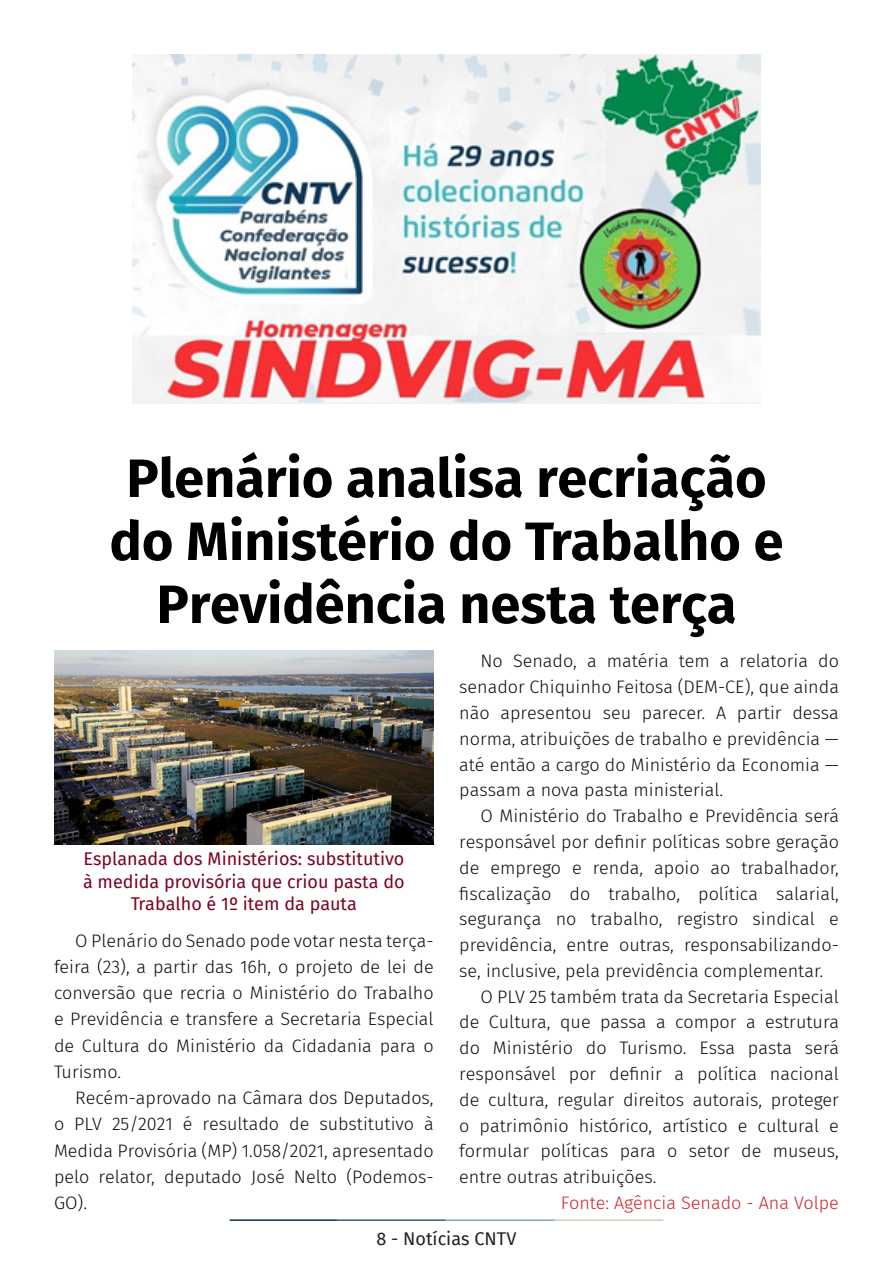
<style>
.page{position:relative;width:893px;height:1263px;background:#fff}
.page>*{position:absolute;margin:0;border:0;box-sizing:border-box;transform-origin:0 0}
.t1{font:700 54px/63px "Fira Sans";color:#000001;text-align:center}
.t2{font:300 18px/25.8px "Fira Sans";color:#080d0b;text-align:justify}
.t3{font:18px/22.5px "Fira Sans";color:#7e0220;text-align:center}
.t4{font:300 18px "Fira Sans";color:#d1232a}
.t5{font:18px "Fira Sans";color:#231f20}
</style>
<div class="page">
<hr style="left:230px;top:1219px;width:107px;height:2px;background:#0e323f">
<hr style="left:337px;top:1219px;width:109px;height:2px;background:#3a5f6d">
<hr style="left:446px;top:1219px;width:109px;height:2px;background:#87a59a">
<hr style="left:555px;top:1219px;width:108px;height:2px;background:#c6d5b7">
<img style="left:132px;top:54px;width:629px;height:350px">
<img style="left:54px;top:651px;width:380px;height:193px">
<p class="t1" style="left:109px;top:443px;width:676px">Plenário analisa recriação do Ministério do Trabalho e<br>Previdência nesta terça</p>
<p class="t3" style="left:83px;top:847px;width:323px">Esplanada dos Ministérios: substitutivo à medida provisória que criou pasta do<br>Trabalho é 1º item da pauta</p>
<p class="t2" style="left:54px;top:927px;width:381px;line-height:26.2px;text-indent:21px">O Plenário do Senado pode votar nesta terça&shy;feira (23), a partir das 16h, o projeto de lei de conversão que recria o Ministério do Trabalho e Previdência e transfere a Secretaria Especial de Cultura do Ministério da Cidadania para o Turismo.</p>
<p class="t2" style="left:54px;top:1084px;width:381px;line-height:26.2px;text-indent:21px">Recém-aprovado na Câmara dos Deputados, o PLV 25/2021 é resultado de substitutivo à Medida Provisória (MP) 1.058/2021, apresentado pelo relator, deputado José Nelto (Podemos-GO).</p>
<p class="t2" style="left:459px;top:648px;width:381px;text-indent:21px">No Senado, a matéria tem a relatoria do senador Chiquinho Feitosa (DEM-CE), que ainda não apresentou seu parecer. A partir dessa norma, atribuições de trabalho e previdência — até então a cargo do Ministério da Economia — passam a nova pasta ministerial.</p>
<p class="t2" style="left:459px;top:803px;width:381px;text-indent:21px">O Ministério do Trabalho e Previdência será responsável por definir políticas sobre geração de emprego e renda, apoio ao trabalhador, fiscalização do trabalho, política salarial, segurança no trabalho, registro sindical e previdência, entre outras, responsabilizando&shy;se, inclusive, pela previdência complementar.</p>
<p class="t2" style="left:459px;top:983px;width:381px;text-indent:21px">O PLV 25 também trata da Secretaria Especial de Cultura, que passa a compor a estrutura do Ministério do Turismo. Essa pasta será responsável por definir a política nacional de cultura, regular direitos autorais, proteger o patrimônio histórico, artístico e cultural e formular políticas para o setor de museus, entre outras atribuições.</p>
<p class="t4" style="left:561px;top:1190px;width:280px">Fonte: Agência Senado - Ana Volpe</p>
<p class="t5" style="left:377px;top:1225px;width:141px">8 - Notícias CNTV</p>
</div>
